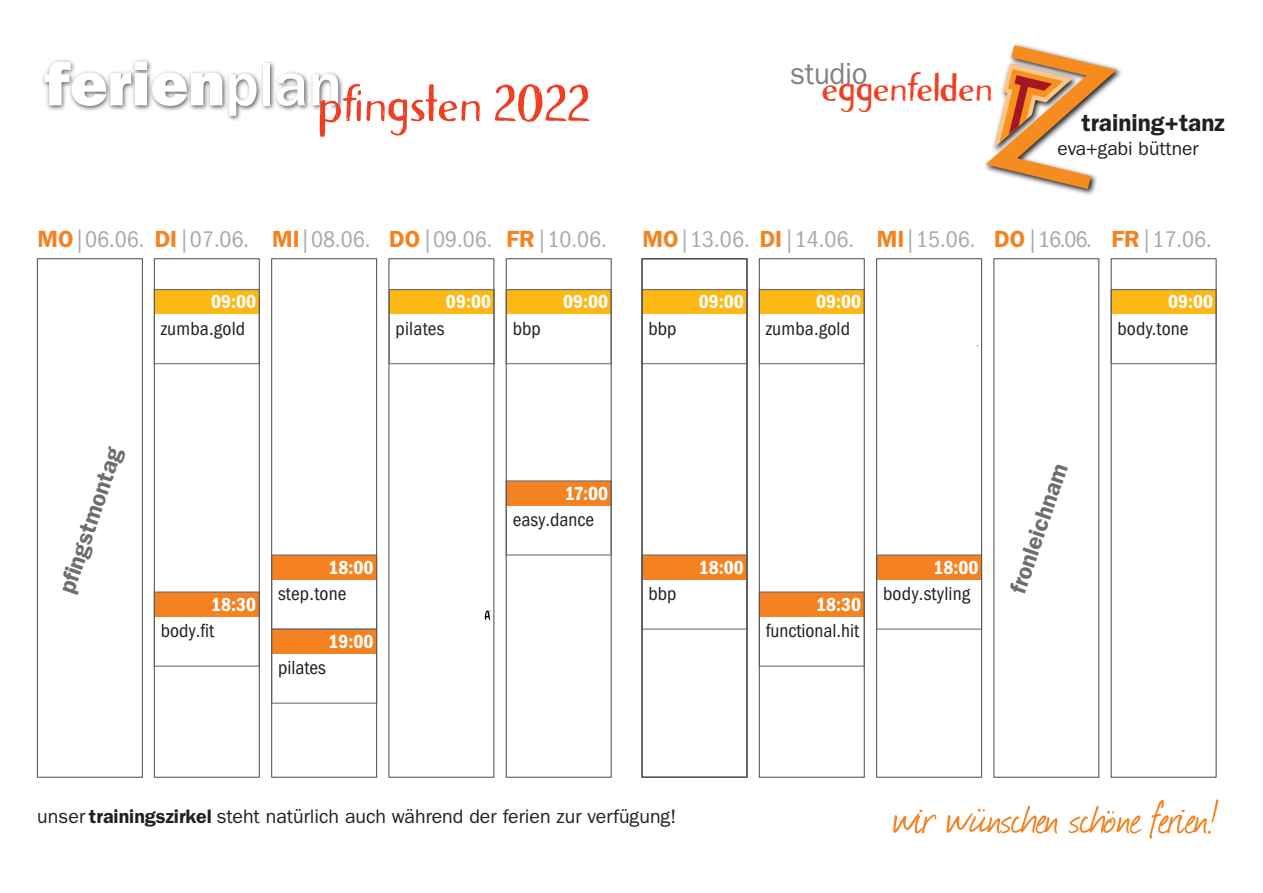
<style>
.page{position:relative;width:1263px;height:893px;background:#fff}
.page>*{position:absolute;margin:0;border:0;box-sizing:border-box;transform-origin:0 0}
.t1{font:52.5px "Avera Sans TC Sketch";color:#ef3e22}
.t2{font:52.2px "Journal";letter-spacing:-.01em;color:#f58220;scale:.96 1}
.t3{font:40.65px "Avera Sans TC Sketch";letter-spacing:-.015em;color:#ef3e22}
.t4{font:30.6px "Franklin Gothic LT Pro";letter-spacing:-.01em;color:#808285;scale:.96 1}
.t5{font:24.3px "Franklin Gothic LT Pro Dm";color:#231f20}
.t6{font:condensed 23.55px "Franklin Gothic LT Pro";color:#a8a9ad}
.t7{font:23.55px "Franklin Gothic LT Pro Dm";color:#6c6d70}
.t8{font:condensed 19.65px "Franklin Gothic LT Pro";color:#231f20}
.t9{font:19.65px "Franklin Gothic LT Pro";color:#231f20}
.t10{font:19.65px "Franklin Gothic LT Pro Cn Dm";color:#fff}
.t11{font:19.2px "Franklin Gothic LT Pro";color:#231f20}
.s1{font-family:"Franklin Gothic LT Pro Dm";font-stretch:normal;color:#f58220}
.s2{font-style:italic}
.s3{font-family:"Franklin Gothic LT Pro Dm"}
</style>
<div class="page">
<div style="left:642px;top:290px;width:105px;height:24px;background:#fcb814"></div>
<div style="left:154px;top:592px;width:105px;height:25px;background:#f58220"></div>
<div style="left:272px;top:555px;width:105px;height:25px;background:#f58220"></div>
<div style="left:272px;top:629px;width:105px;height:25px;background:#f58220"></div>
<div style="left:641px;top:289px;width:106px;height:75px;border:1px solid #6c6d70"></div>
<div style="left:154px;top:591px;width:106px;height:76px;border:1px solid #6c6d70"></div>
<div style="left:759px;top:592px;width:105px;height:25px;background:#f58220"></div>
<div style="left:759px;top:591px;width:106px;height:76px;border:1px solid #6c6d70"></div>
<div style="left:271px;top:554px;width:106px;height:76px;border:1px solid #6c6d70"></div>
<div style="left:271px;top:629px;width:106px;height:75px;border:1px solid #6c6d70"></div>
<div style="left:642px;top:555px;width:105px;height:25px;background:#f58220"></div>
<div style="left:877px;top:555px;width:104px;height:25px;background:#f58220"></div>
<div style="left:641px;top:554px;width:106px;height:76px;border:1px solid #6c6d70"></div>
<div style="left:876px;top:554px;width:106px;height:76px;border:1px solid #6c6d70"></div>
<div style="left:389px;top:290px;width:105px;height:24px;background:#fcb814"></div>
<div style="left:389px;top:289px;width:106px;height:75px;border:1px solid #6c6d70"></div>
<div style="left:154px;top:290px;width:105px;height:24px;background:#fcb814"></div>
<div style="left:154px;top:289px;width:106px;height:75px;border:1px solid #6c6d70"></div>
<div style="left:759px;top:290px;width:105px;height:24px;background:#fcb814"></div>
<div style="left:759px;top:289px;width:106px;height:75px;border:1px solid #6c6d70"></div>
<div style="left:506px;top:481px;width:105px;height:25px;background:#f58220"></div>
<div style="left:506px;top:290px;width:105px;height:24px;background:#fcb814"></div>
<div style="left:506px;top:289px;width:106px;height:75px;border:1px solid #6c6d70"></div>
<div style="left:1111px;top:290px;width:105px;height:24px;background:#fcb814"></div>
<div style="left:1111px;top:289px;width:106px;height:75px;border:1px solid #6c6d70"></div>
<svg style="left:485px;top:610px;width:6px;height:10px"></svg>
<img style="left:985px;top:44px;width:137px;height:151px">
<svg style="left:986px;top:45px;width:130px;height:144px"></svg>
<img style="left:42px;top:59px;width:301px;height:62px">
<div style="left:154px;top:258px;width:106px;height:520px;border:1px solid #57585a"></div>
<div style="left:37px;top:258px;width:106px;height:520px;border:1px solid #57585a"></div>
<div style="left:271px;top:258px;width:106px;height:520px;border:1px solid #57585a"></div>
<div style="left:388px;top:258px;width:106px;height:520px;border:1px solid #57585a"></div>
<div style="left:506px;top:258px;width:106px;height:520px;border:1px solid #57585a"></div>
<div style="left:759px;top:258px;width:106px;height:520px;border:1px solid #57585a"></div>
<div style="left:641px;top:258px;width:106px;height:520px;border:1px solid #57585a"></div>
<div style="left:876px;top:258px;width:106px;height:520px;border:1px solid #57585a"></div>
<div style="left:993px;top:258px;width:106px;height:520px;border:1px solid #57585a"></div>
<div style="left:1111px;top:258px;width:106px;height:520px;border:1px solid #57585a"></div>
<h1 class="t1" style="left:45px;top:74px;width:546px"><sup>ferien</sup><sup>plan</sup>pfingsten 2022</h1>
<h3 class="t4" style="left:790px;top:56px;width:82px">studio</h3>
<h3 class="t3" style="left:821px;top:65px;width:174px">eggenfelden</h3>
<p class="t5" style="left:1081px;top:108px;width:145px">training+tanz</p>
<p class="t11" style="left:1058px;top:137px;width:143px">eva+gabi büttner</p>
<p class="t6" style="left:37px;top:226px;width:571px"><span class="s1">MO</span><span class="s2">|</span>06.06. <span class="s1">DI</span><span class="s2">|</span>07.06. <span class="s1">MI</span><span class="s2">|</span>08.06. <span class="s1">DO</span><span class="s2">|</span>09.06. <span class="s1">FR</span><span class="s2">|</span>10.06.</p>
<p class="t6" style="left:642px;top:226px;width:571px"><span class="s1">MO</span><span class="s2">|</span>13.06. <span class="s1">DI</span><span class="s2">|</span>14.06. <span class="s1">MI</span><span class="s2">|</span>15.06. <span class="s1">DO</span><span class="s2">|</span>16.06. <span class="s1">FR</span><span class="s2">|</span>17.06.</p>
<p class="t10" style="left:211px;top:291px;width:47px">09:00</p>
<p class="t8" style="left:161px;top:317px;width:86px">zumba.gold</p>
<p class="t10" style="left:446px;top:291px;width:47px">09:00</p>
<p class="t8" style="left:396px;top:317px;width:50px">pilates</p>
<p class="t8" style="left:513px;top:318px;width:30px">bbp</p>
<p class="t10" style="left:563px;top:291px;width:47px">09:00</p>
<p class="t8" style="left:648px;top:317px;width:30px">bbp</p>
<p class="t10" style="left:699px;top:291px;width:47px">09:00</p>
<p class="t10" style="left:816px;top:291px;width:47px">09:00</p>
<p class="t8" style="left:766px;top:317px;width:86px">zumba.gold</p>
<p class="t10" style="left:1168px;top:291px;width:47px">09:00</p>
<p class="t8" style="left:1117px;top:318px;width:72px">body.tone</p>
<p class="t7" style="left:52px;top:588px;width:154px;rotate:-71deg">pfi ngstmontag</p>
<p class="t10" style="left:211px;top:593px;width:47px">18:30</p>
<p class="t8" style="left:161px;top:620px;width:55px">body.fit</p>
<p class="t10" style="left:328px;top:556px;width:47px">18:00</p>
<p class="t8" style="left:278px;top:582px;width:70px">step.tone</p>
<p class="t10" style="left:329px;top:630px;width:46px">19:00</p>
<p class="t8" style="left:278px;top:657px;width:49px">pilates</p>
<p class="t10" style="left:565px;top:482px;width:45px">17:00</p>
<p class="t8" style="left:513px;top:508px;width:83px">easy.dance</p>
<p class="t8" style="left:648px;top:582px;width:30px">bbp</p>
<p class="t10" style="left:699px;top:556px;width:47px">18:00</p>
<p class="t10" style="left:816px;top:593px;width:47px">18:30</p>
<p class="t8" style="left:766px;top:620px;width:95px">functional.hit</p>
<p class="t10" style="left:933px;top:556px;width:47px">18:00</p>
<p class="t8" style="left:883px;top:582px;width:89px">body.styling</p>
<p class="t7" style="left:1003px;top:588px;width:137px;rotate:-71deg">fronleichnam</p>
<p class="t9" style="left:37px;top:805px;width:641px">unser <span class="s3">trainingszirkel</span> steht natürlich auch während der ferien zur verfügung!</p>
<h2 class="t2" style="left:892px;top:782px;width:341px">wir wünschen schöne ferien!</h2>
</div>
